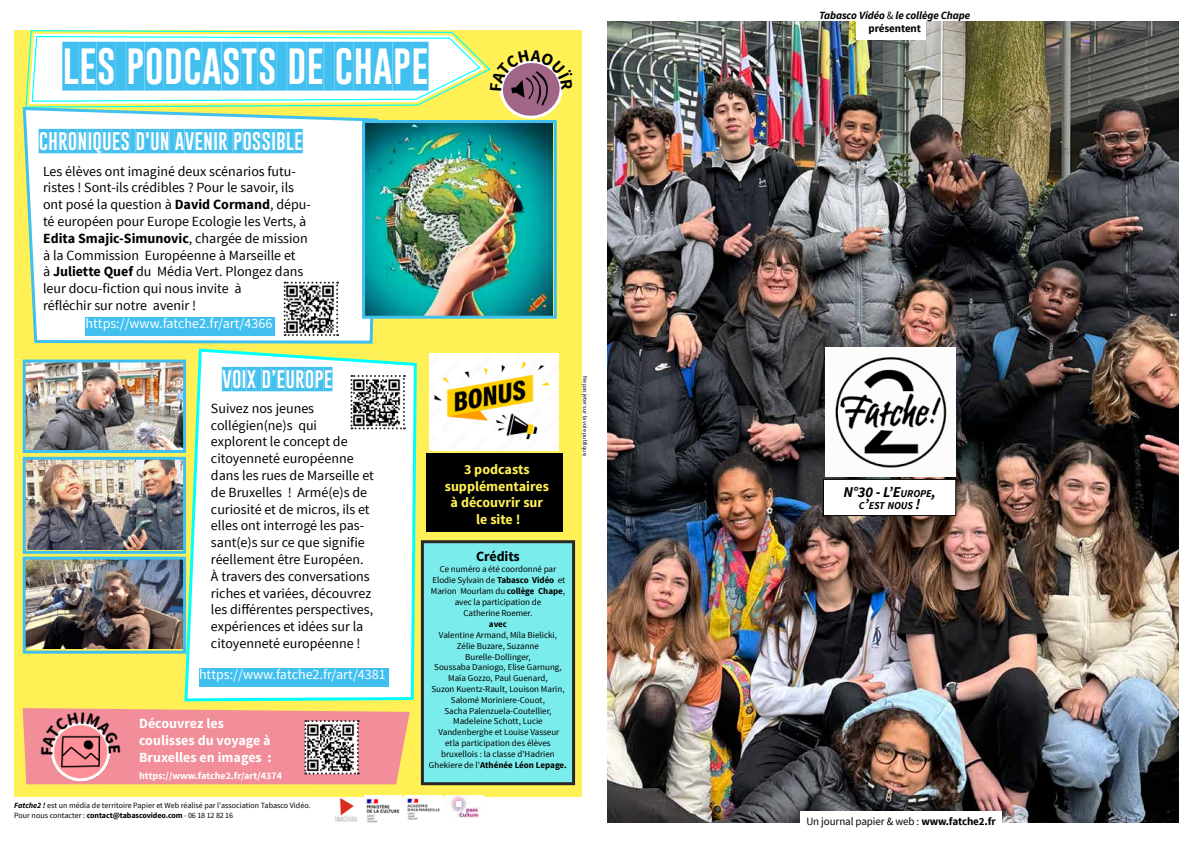
<style>
.page{position:relative;width:1191px;height:842px;background:#fff}
.page>*{position:absolute;margin:0;border:0;box-sizing:border-box;transform-origin:0 0}
.t1{font:48px "Gobold Blocky";color:#41c0f0}
.t2{font:24px "Gobold Blocky";color:#41c0f0}
.t3{font:italic 700 15px "Source Sans Pro";color:#000}
.t4{font:14px/16.8px "Source Sans Pro";color:#000}
.t5{font:14px "Source Sans Pro";color:#fff}
.t6{font:700 14px/16.8px "Source Sans Pro";color:#fff}
.t7{font:700 14px/16.8px "Source Sans Pro";color:#fff155;text-align:center}
.t8{font:700 14px "Source Sans Pro";letter-spacing:-.005em;color:#000}
.t9{font:italic 700 11px/13.2px "Source Sans Pro";letter-spacing:-.01em;color:#000;text-align:center}
.t10{font:11px "Source Sans Pro";letter-spacing:-.01em;color:#000}
.t11{font:italic 700 10.5px "Source Sans Pro";color:#000}
.t12{font:700 10px "Source Sans Pro";color:#fff}
.t13{font:9px/10.8px "Source Sans Pro";color:#000;text-align:center}
.t14{font:700 9px "Source Sans Pro";color:#000}
.t15{font:8px/9.6px "Source Sans Pro";color:#000}
.t16{font:6px "Source Sans Pro";color:#000}
.s1{font-weight:700}
.s2{font-weight:700;font-style:italic}
.s3{font-weight:400;font-style:normal}
.s4{font-style:normal}
.s5{font-size:10.5px}
.s6{font-size:15px}
</style>
<div class="page">
<img style="left:608px;top:21px;width:570px;height:801px">
<div style="left:856px;top:21px;width:70px;height:19px;background:#fff"></div>
<div style="left:800px;top:811px;width:202px;height:22px;background:#fff"></div>
<img style="left:825px;top:347px;width:130px;height:129px">
<div style="left:823px;top:479px;width:132px;height:37px;background:#fff"></div>
<div style="left:823px;top:479px;width:133px;height:37px;border:1px solid #000"></div>
<div style="left:14px;top:30px;width:567px;height:767px;background:#fff155"></div>
<div style="left:421px;top:540px;width:154px;height:245px;background:#7becec;border:3px solid #292826"></div>
<svg style="left:183px;top:348px;width:234px;height:354px;background:#f3fef4"></svg>
<div style="left:22px;top:107px;width:352px;height:237px;background:#fff"></div>
<img style="left:429px;top:353px;width:130px;height:98px">
<img style="left:366px;top:124px;width:187px;height:191px">
<div style="left:362px;top:120px;width:195px;height:199px;border:3px solid #41c0f0"></div>
<img style="left:27px;top:364px;width:155px;height:85px">
<div style="left:23px;top:360px;width:163px;height:93px;border:3px solid #41c0f0"></div>
<img style="left:27px;top:461px;width:155px;height:88px">
<div style="left:23px;top:457px;width:163px;height:97px;border:3px solid #41c0f0"></div>
<img style="left:27px;top:561px;width:155px;height:88px">
<div style="left:23px;top:557px;width:163px;height:97px;border:3px solid #41c0f0"></div>
<div style="left:426px;top:453px;width:136px;height:78px;background:#000"></div>
<img style="left:335px;top:798px;width:23px;height:24px">
<img style="left:364px;top:796px;width:38px;height:27px">
<img style="left:405px;top:796px;width:37px;height:24px">
<img style="left:446px;top:796px;width:37px;height:21px">
<svg style="left:284px;top:282px;width:54px;height:54px;background:#909090"></svg>
<svg style="left:23px;top:708px;width:387px;height:76px;background:#e59494"></svg>
<svg style="left:350px;top:375px;width:55px;height:54px;background:#929292"></svg>
<div style="left:86px;top:317px;width:189px;height:19px;background:#41c0f0"></div>
<img style="left:31px;top:708px;width:100px;height:77px">
<div style="left:199px;top:668px;width:189px;height:19px;background:#41c0f0"></div>
<svg style="left:25px;top:30px;width:538px;height:90px"></svg>
<h1 class="t1" style="left:62px;top:35px;width:368px">LES PODCASTS DE CHAPE</h1>
<h2 class="t2" style="left:39px;top:125px;width:266px">CHRONIQUES D'UN AVENIR POSSIBLE</h2>
<p class="t4" style="left:43px;top:163px;width:269px">Les élèves ont imaginé deux scénarios futu&shy;ristes ! Sont-ils crédibles ? Pour le savoir, ils ont posé la question à <span class="s1">David Cormand</span>, dépu&shy;té européen pour Europe Ecologie les Verts, à <span class="s1">Edita Smajic-Simunovic</span>, chargée de mission à la Commission Européenne à Marseille et<br>à <span class="s1">Juliette Quef</span> du Média Vert. Plongez dans leur docu-fiction qui nous invite à<br>réfléchir sur notre avenir !</p>
<p class="t5" style="left:86px;top:314px;width:188px">https://www.fatche2.fr/art/4366</p>
<h2 class="t2" style="left:222px;top:363px;width:112px">VOIX D’EUROPE</h2>
<p class="t4" style="left:211px;top:400px;width:164px">Suivez nos jeunes collégien(ne)s qui explorent le concept de citoyenneté européenne dans les rues de Marseille et de Bruxelles ! Armé(e)s de curiosité et de micros, ils et elles ont interrogé les pas&shy;sant(e)s sur ce que signifie réellement être Européen.<br>À travers des conversations riches et variées, découvrez les différentes perspectives, expériences et idées sur la citoyenneté européenne !</p>
<p class="t5" style="left:199px;top:665px;width:188px">https://www.fatche2.fr/art/4381</p>
<p class="t6" style="left:139px;top:715px;width:134px">Découvrez les coulisses du voyage à<br>Bruxelles en images :</p>
<p class="t12" style="left:139px;top:769px;width:144px">https://www.fatche2.fr/art/4374</p>
<p class="t15" style="left:14px;top:801px;width:298px"><span class="s2">Fatche2 !</span> est un média de territoire Papier et Web réalisé par l’association Tabasco Vidéo.<br>Pour nous contacter : <span class="s1">contact@tabascovideo.com</span> - 06 18 12 82 16</p>
<p class="t7" style="left:445px;top:461px;width:106px">3 podcasts supplémentaires à découvrir sur le site !</p>
<p class="t8" style="left:476px;top:548px;width:45px">Crédits</p>
<p class="t13" style="left:431px;top:564px;width:136px">Ce numéro a été coordonné par<br>Elodie Sylvain de <span class="s1">Tabasco Vidéo</span> et<br>Marion Mourlam du <span class="s1">collège Chape</span>, avec la participation de<br>Catherine Roemer.</p>
<p class="t14" style="left:489px;top:618px;width:20px">avec</p>
<p class="t13" style="left:429px;top:630px;width:139px">Valentine Armand, Mila Bielicki,<br>Zélie Buzare, Suzanne<br>Burelle-Dollinger,<br>Soussaba Daniogo, Elise Garnung,<br>Maïa Gozzo, Paul Guenard,<br>Suzon Kuentz-Rault, Louison Marin,<br>Salomé Moriniere-Couot,<br>Sacha Palenzuela-Coutellier,<br>Madeleine Schott, Lucie<br>Vandenberghe et Louise Vasseur<br>etla participation des élèves bruxellois : la classe d'Hadrien<br>Ghekiere de l'<span class="s1">Athénée Léon Lepage.</span></p>
<p class="t16" style="left:589px;top:376px;width:83px;rotate:90deg">Ne pas jeter sur la voie publique.</p>
<p class="t9" style="left:819px;top:8px;width:152px">Tabasco Vidéo <span class="s3">&amp;</span> le collège Chape <span class="s4">présentent</span></p>
<p class="t3" style="left:843px;top:482px;width:94px">N°30 - L’E<span class="s5">UROPE</span>,</p>
<p class="t11" style="left:858px;top:499px;width:63px">C<span class="s6">’</span>EST NOUS <span class="s6">!</span></p>
<p class="t10" style="left:806px;top:815px;width:191px">Un journal papier &amp; web : <span class="s1">www.fatche2.fr</span></p>
</div>
